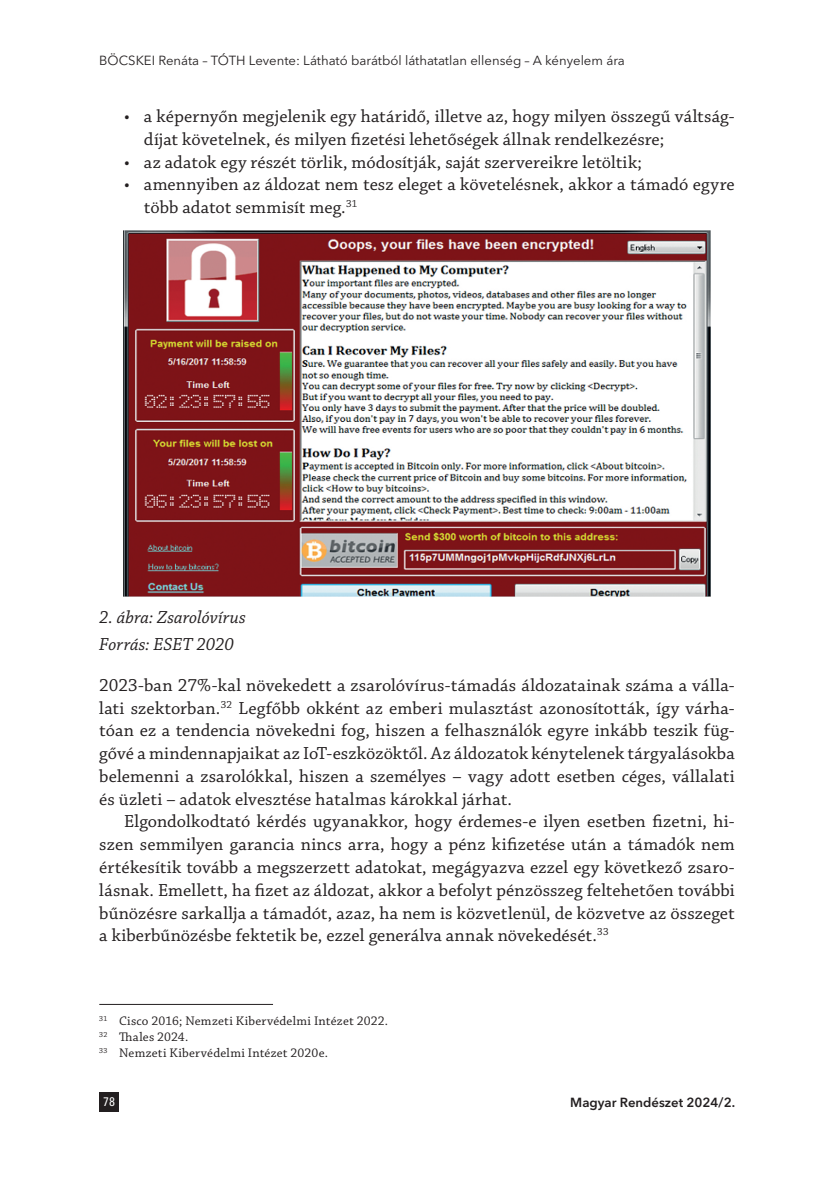
<style>
.page{position:relative;width:834px;height:1181px;background:#fff}
.page>*{position:absolute;margin:0;border:0;box-sizing:border-box;transform-origin:0 0}
._3_0_Szöveg{font:18.38px/22.8px "Chaparral Pro";letter-spacing:.005em;color:#231f20}
._3_1_Szöveg_1st{font:18.38px/22.8px "Chaparral Pro";color:#231f20;text-align:justify}
._5_1_Ábra_címe{font:italic 18.38px "Chaparral Pro";letter-spacing:.005em;color:#231f20}
._5_4_forrás{font:italic 18.38px "Chaparral Pro";color:#231f20}
._7_Lábjegyzet{font:13.12px "Chaparral Pro";letter-spacing:.015em;color:#231f20}
.t1{font:13.12px "Avenir Next LT Pro";color:#231f20}
.t2{font:600 13.12px "Avenir Next LT Pro";color:#231f20}
.t3{font:500 condensed 12.25px "Avenir Next LT Pro";color:#fff}
</style>
<div class="page">
<div style="left:99px;top:1091px;width:20px;height:20px;background:#231f20"></div>
<img style="left:123px;top:230px;width:587px;height:367px">
<hr style="left:99px;top:1004px;width:174px;height:1px;background:#231f20">
<p class="t1" style="left:99px;top:52px;width:527px">BÖCSKEI Renáta – TÓTH Levente: Látható barátból láthatatlan ellenség – A kényelem ára</p>
<p class="_3_0_Szöveg" style="left:144px;top:106px;width:592px;text-indent:-20px">• a képernyőn megjelenik egy határidő, illetve az, hogy milyen összegű váltság&shy;díjat követelnek, és milyen fizetési lehetőségek állnak rendelkezésre;</p>
<p class="_3_0_Szöveg" style="left:124px;top:151px;width:519px">• az adatok egy részét törlik, módosítják, saját szervereikre letöltik;</p>
<p class="_3_0_Szöveg" style="left:144px;top:174px;width:592px;text-indent:-20px">• amennyiben az áldozat nem tesz eleget a követelésnek, akkor a támadó egyre több adatot semmisít meg.<sup>31</sup></p>
<p class="_5_1_Ábra_címe" style="left:99px;top:607px;width:148px">2. ábra: Zsarolóvírus</p>
<p class="_5_4_forrás" style="left:99px;top:634px;width:136px">Forrás: ESET 2020</p>
<p class="_3_1_Szöveg_1st" style="left:99px;top:674px;width:636px">2023-ban 27%-kal növekedett a zsarolóvírus-támadás áldozatainak száma a válla&shy;lati szektorban.<sup>32</sup> Legfőbb okként az emberi mulasztást azonosították, így várha&shy;tóan ez a tendencia növekedni fog, hiszen a felhasználók egyre inkább teszik füg&shy;gővé a mindennapjaikat az IoT-eszközöktől. Az áldozatok kénytelenek tárgyalásokba belemenni a zsarolókkal, hiszen a személyes – vagy adott esetben céges, vállalati és üzleti – adatok elvesztése hatalmas károkkal járhat.</p>
<p class="_3_0_Szöveg" style="left:99px;top:811px;width:636px;text-align:justify;text-indent:25px">Elgondolkodtató kérdés ugyanakkor, hogy érdemes-e ilyen esetben fizetni, hi&shy;szen semmilyen garancia nincs arra, hogy a pénz kifizetése után a támadók nem értékesítik tovább a megszerzett adatokat, megágyazva ezzel egy következő zsaro&shy;lásnak. Emellett, ha fizet az áldozat, akkor a befolyt pénzösszeg feltehetően további bűnözésre sarkallja a támadót, azaz, ha nem is közvetlenül, de közvetve az összeget a kiberbűnözésbe fektetik be, ezzel generálva annak növekedését.<sup>33</sup></p>
<p class="_7_Lábjegyzet" style="left:99px;top:1014px;width:290px"><sup>31</sup> Cisco 2016; Nemzeti Kibervédelmi Intézet 2022.</p>
<p class="_7_Lábjegyzet" style="left:99px;top:1029px;width:90px"><sup>32</sup> Thales 2024.</p>
<p class="_7_Lábjegyzet" style="left:99px;top:1045px;width:230px"><sup>33</sup> Nemzeti Kibervédelmi Intézet 2020e.</p>
<p class="t3" style="left:103px;top:1094px;width:13px">78</p>
<p class="t2" style="left:570px;top:1094px;width:166px">Magyar Rendészet 2024/2.</p>
</div>
